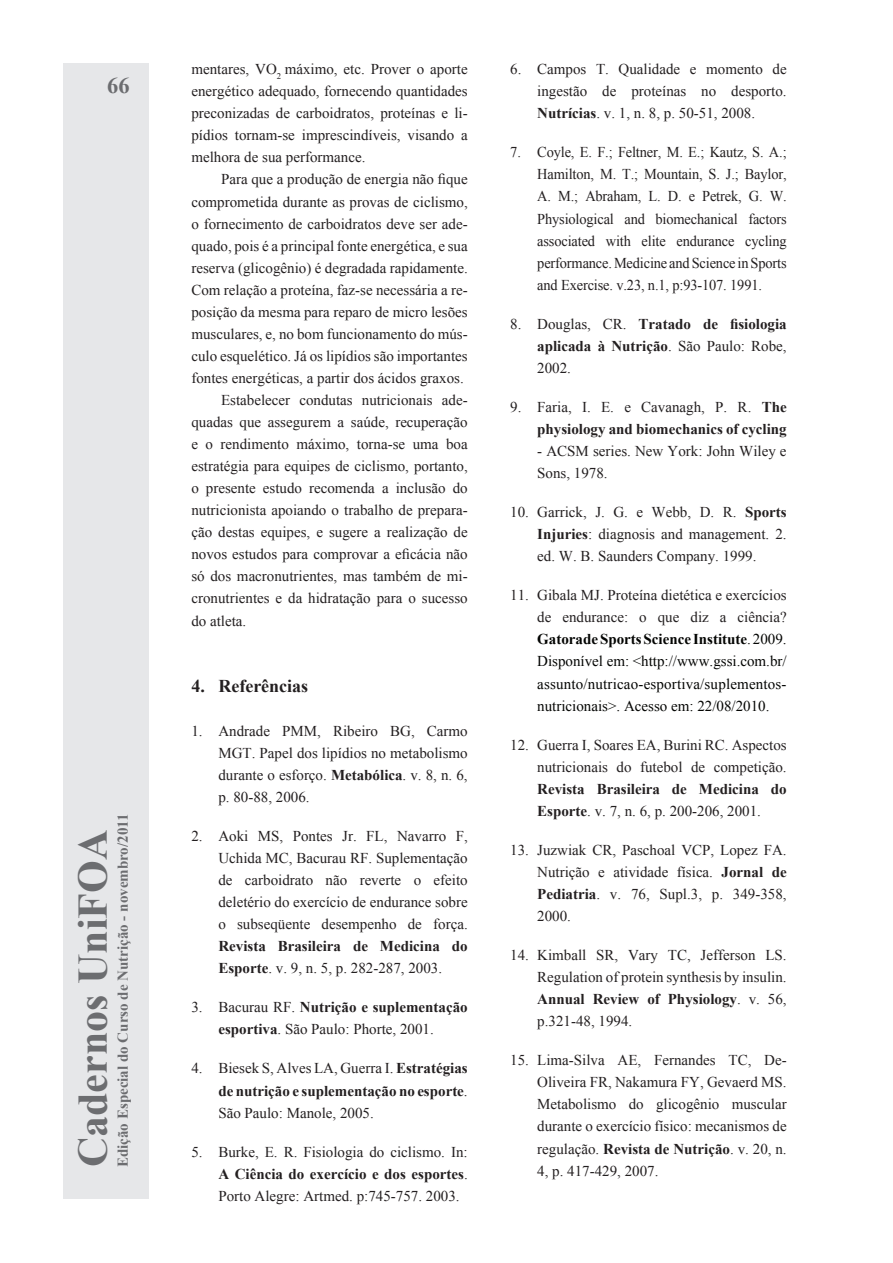
<style>
.page{position:relative;width:893px;height:1263px;background:#fff}
.page>*{position:absolute;margin:0;border:0;box-sizing:border-box;transform-origin:0 0}
.t1{font:700 42px "Times New Roman";color:#6c6d70}
.t2{font:700 22.5px "Times New Roman";color:#6c6d70}
.t3{font:700 18px "Times New Roman";color:#231f20}
.t4{font:15px/22px "Times New Roman";color:#231f20;text-align:justify}
.t5{font:700 15px/22px "Times New Roman";color:#231f20}
.t6{font:15px/22px "Times New Roman";color:#231f20;text-align:justify;scale:.96 1}
.t7{font:15px/22px "Times New Roman";color:#040503;text-align:justify}
.t8{font:700 15px "Times New Roman";color:#6c6d70}
.s1{font-weight:700}
.s2{font-weight:400}
.s3{color:#231f20}
</style>
<div class="page">
<div style="left:64px;top:64px;width:85px;height:1135px;background:#e6e7e9"></div>
<h2 class="t2" style="left:107px;top:70px;width:24px">66</h2>
<h1 class="t1" style="left:64px;top:1167px;width:339px;rotate:-90deg">Cadernos UniFOA</h1>
<p class="t8" style="left:113px;top:1167px;width:355px;rotate:-90deg">Edição Especial do Curso de Nutrição - novembro/2011</p>
<p class="t4" style="left:191px;top:58px;width:278px">mentares, VO<sub>2</sub> máximo, etc. Prover o aporte energético adequado, fornecendo quantidades preconizadas de carboidratos, proteínas e li&shy;pídios tornam-se imprescindíveis, visando a melhora de sua performance.</p>
<p class="t4" style="left:221px;top:168px;width:248px">Para que a produção de energia não fique</p>
<p class="t4" style="left:191px;top:190px;width:278px">comprometida durante as provas de ciclismo,</p>
<p class="t4" style="left:191px;top:212px;width:278px">o fornecimento de carboidratos deve ser ade-</p>
<p class="t4" style="left:191px;top:234px;width:278px">quado, pois é a principal fonte energética, e sua</p>
<p class="t4" style="left:191px;top:256px;width:278px">reserva (glicogênio) é degradada rapidamente.</p>
<p class="t4" style="left:191px;top:278px;width:278px">Com relação a proteína, faz-se necessária a re-</p>
<p class="t4" style="left:191px;top:300px;width:278px">posição da mesma para reparo de micro lesões</p>
<p class="t4" style="left:191px;top:323px;width:278px">musculares, e, no bom funcionamento do mús-</p>
<p class="t4" style="left:191px;top:345px;width:278px">culo esquelético. Já os lipídios são importantes</p>
<p class="t4" style="left:191px;top:367px;width:274px">fontes energéticas, a partir dos ácidos graxos.</p>
<p class="t4" style="left:221px;top:389px;width:248px">Estabelecer condutas nutricionais ade-</p>
<p class="t4" style="left:191px;top:411px;width:278px">quadas que assegurem a saúde, recuperação</p>
<p class="t4" style="left:191px;top:433px;width:278px">e o rendimento máximo, torna-se uma boa</p>
<p class="t4" style="left:191px;top:455px;width:278px">estratégia para equipes de ciclismo, portanto,</p>
<p class="t4" style="left:191px;top:477px;width:278px">o presente estudo recomenda a inclusão do</p>
<p class="t4" style="left:191px;top:499px;width:278px">nutricionista apoiando o trabalho de prepara-</p>
<p class="t4" style="left:191px;top:521px;width:278px">ção destas equipes, e sugere a realização de</p>
<p class="t4" style="left:191px;top:543px;width:278px">novos estudos para comprovar a eficácia não</p>
<p class="t4" style="left:191px;top:565px;width:278px">só dos macronutrientes, mas também de mi-</p>
<p class="t4" style="left:191px;top:587px;width:278px">cronutrientes e da hidratação para o sucesso</p>
<p class="t4" style="left:191px;top:609px;width:56px">do atleta.</p>
<p class="t3" style="left:191px;top:673px;width:118px">4. Referências</p>
<p class="t4" style="left:218px;top:719px;width:251px;text-indent:-27px">1. Andrade PMM, Ribeiro BG, Carmo MGT. Papel dos lipídios no metabolismo durante o esforço. <span class="s1">Metabólica</span>. v. 8, n. 6, p. 80-88, 2006.</p>
<p class="t4" style="left:218px;top:825px;width:251px;text-indent:-27px">2. Aoki MS, Pontes Jr. FL, Navarro F, Uchida MC, Bacurau RF. Suplementação de carboidrato não reverte o efeito deletério do exercício de endurance sobre o subseqüente desempenho de força.</p>
<p class="t5" style="left:218px;top:935px;width:251px">Revista Brasileira de Medicina do<br>Esporte<span class="s2">. v. 9, n. 5, p. 282-287, 2003.</span></p>
<p class="t4" style="left:191px;top:996px;width:278px;text-align:center">3. Bacurau RF. <span class="s1">Nutrição e suplementação esportiva</span>. São Paulo: Phorte, 2001.</p>
<p class="t4" style="left:218px;top:1057px;width:251px;text-indent:-27px">4. Biesek S, Alves LA, Guerra I. <span class="s1">Estratégias de nutrição e suplementação no esporte</span>.<br>São Paulo: Manole, 2005.</p>
<p class="t4" style="left:218px;top:1140px;width:251px;text-indent:-27px">5. Burke, E. R. Fisiologia do ciclismo. In:<br><span class="s1">A Ciência do exercício e dos esportes</span>.<br>Porto Alegre: Artmed. p:745-757. 2003.</p>
<p class="t4" style="left:537px;top:58px;width:251px;text-indent:-27px">6. Campos T. Qualidade e momento de ingestão de proteínas no desporto.<br><span class="s1">Nutrícias</span>. v. 1, n. 8, p. 50-51, 2008.</p>
<p class="t6" style="left:537px;top:141px;width:261px;text-indent:-27px">7. Coyle, E. F.; Feltner, M. E.; Kautz, S. A.; Hamilton, M. T.; Mountain, S. J.; Baylor, A. M.; Abraham, L. D. e Petrek, G. W.<br>Physiological and biomechanical factors associated with elite endurance cycling performance. Medicine and Science in Sports and Exercise. v.23, n.1, p:93-107. 1991.</p>
<p class="t5" style="left:537px;top:312px;width:251px;text-align:justify;text-indent:-27px"><span class="s2">8. Douglas, CR.</span> Tratado de fisiologia aplicada à Nutrição<span class="s2">. São Paulo: Robe, 2002.</span></p>
<p class="t5" style="left:510px;top:395px;width:278px;text-align:right"><span class="s2">9. Faria, I. E. e Cavanagh, P. R.</span> The physiology and biomechanics of cycling</p>
<p class="t4" style="left:537px;top:440px;width:251px">- ACSM series. New York: John Wiley e<br>Sons, 1978.</p>
<p class="t4" style="left:537px;top:501px;width:251px;text-indent:-27px">10. Garrick, J. G. e Webb, D. R. <span class="s1">Sports Injuries</span>: diagnosis and management. 2. ed. W. B. Saunders Company. 1999.</p>
<p class="t7" style="left:537px;top:584px;width:251px;text-indent:-27px"><span class="s3">11. Gibala MJ. Proteína dietética e exercícios de endurance: o que diz a ciência?<br></span><span class="s1">Gatorade Sports Science Institute</span>. 2009.<br>Disponível em: &lt;http://www.gssi.com.br/ assunto/nutricao-esportiva/suplementos&shy;nutricionais&gt;. Acesso em: 22/08/2010.</p>
<p class="t4" style="left:510px;top:733px;width:278px;text-align:right">12. Guerra I, Soares EA, Burini RC. Aspectos nutricionais do futebol de competição.</p>
<p class="t5" style="left:537px;top:777px;width:251px">Revista Brasileira de Medicina do<br>Esporte<span class="s2">. v. 7, n. 6, p. 200-206, 2001.</span></p>
<p class="t4" style="left:537px;top:838px;width:251px;text-indent:-27px">13. Juzwiak CR, Paschoal VCP, Lopez FA.<br>Nutrição e atividade física. <span class="s1">Jornal de Pediatria</span>. v. 76, Supl.3, p. 349-358, 2000.</p>
<p class="t4" style="left:537px;top:944px;width:251px;text-indent:-27px">14. Kimball SR, Vary TC, Jefferson LS.<br>Regulation of protein synthesis by insulin.<br><span class="s1">Annual Review of Physiology</span>. v. 56, p.321-48, 1994.</p>
<p class="t4" style="left:537px;top:1049px;width:251px;text-indent:-27px">15. Lima-Silva AE, Fernandes TC, De-Oliveira FR, Nakamura FY, Gevaerd MS.<br>Metabolismo do glicogênio muscular durante o exercício físico: mecanismos de regulação. <span class="s1">Revista de Nutrição</span>. v. 20, n.<br>4, p. 417-429, 2007.</p>
</div>
